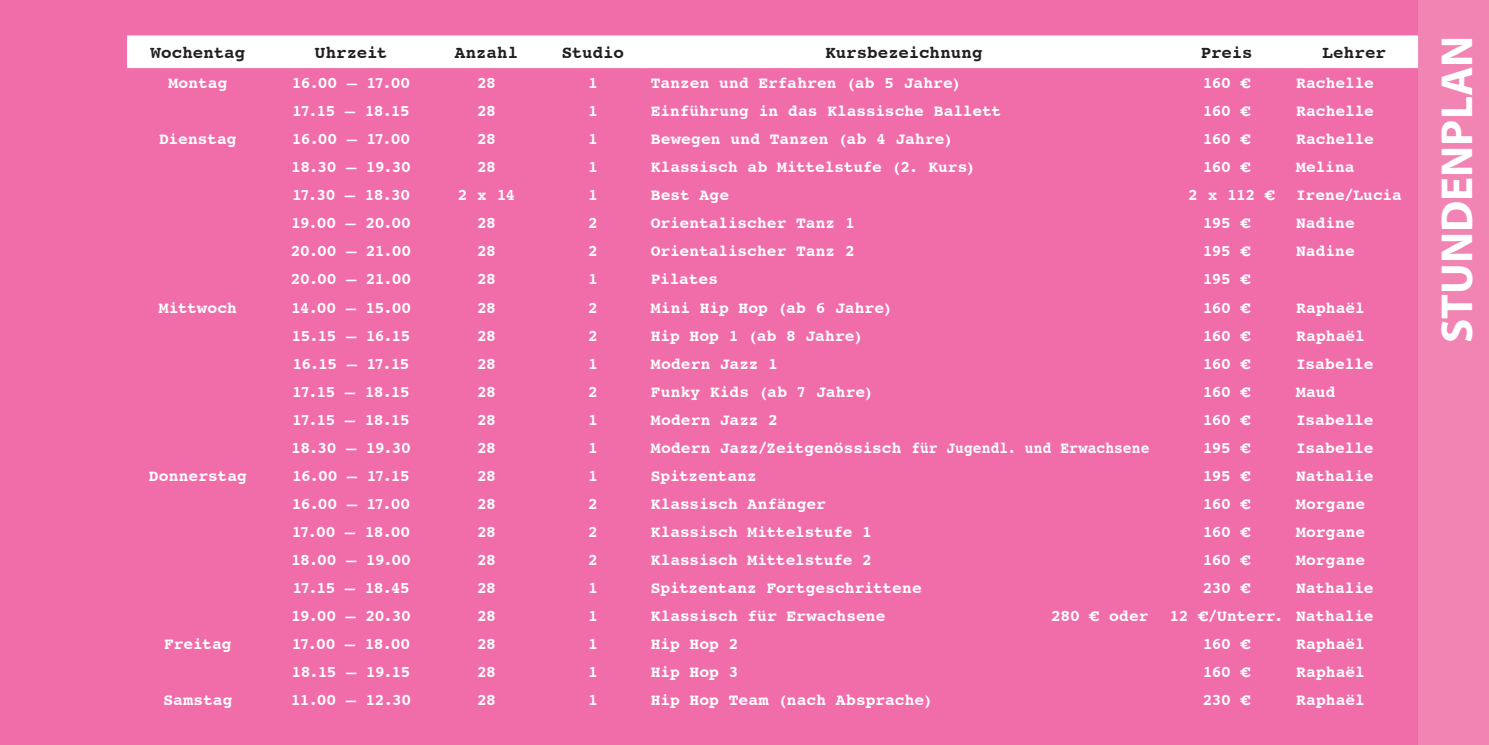
<style>
.page{position:relative;width:1489px;height:745px;background:#fff}
.page>*{position:absolute;margin:0;border:0;box-sizing:border-box;transform-origin:0 0}
.t1{font:700 45px "Myriad Pro";color:#fff}
.t2{font:700 17.5px "Courier";color:#231f20}
.t3{font:700 16.25px "Courier";letter-spacing:-.005em;color:#fff}
</style>
<div class="page">
<div style="left:0;top:0;width:1488px;height:744px;background:#f16daa"></div>
<div style="left:1418px;top:0;width:70px;height:744px;background:#f284b4"></div>
<div style="left:127px;top:35px;width:1290px;height:33px;background:#fff"></div>
<p class="t2" style="left:150px;top:39px;width:96px">Wochentag</p>
<p class="t2" style="left:315px;top:39px;width:74px">Uhrzeit</p>
<p class="t2" style="left:455px;top:39px;width:65px">Anzahl</p>
<p class="t2" style="left:561px;top:39px;width:64px">Studio</p>
<p class="t3" style="left:168px;top:70px;width:60px">Montag</p>
<p class="t3" style="left:292px;top:70px;width:120px">16.00 – 17.00</p>
<p class="t3" style="left:477px;top:70px;width:20px">28</p>
<p class="t3" style="left:588px;top:70px;width:11px">1</p>
<p class="t3" style="left:292px;top:98px;width:119px">17.15 – 18.15</p>
<p class="t3" style="left:477px;top:98px;width:20px">28</p>
<p class="t3" style="left:588px;top:98px;width:11px">1</p>
<p class="t3" style="left:159px;top:126px;width:79px">Dienstag</p>
<p class="t3" style="left:292px;top:126px;width:120px">16.00 – 17.00</p>
<p class="t3" style="left:477px;top:126px;width:20px">28</p>
<p class="t3" style="left:588px;top:126px;width:11px">1</p>
<p class="t3" style="left:291px;top:154px;width:121px">18.30 – 19.30</p>
<p class="t3" style="left:477px;top:154px;width:20px">28</p>
<p class="t3" style="left:588px;top:154px;width:11px">1</p>
<p class="t3" style="left:292px;top:182px;width:120px">17.30 – 18.30</p>
<p class="t3" style="left:458px;top:182px;width:59px">2 x 14</p>
<p class="t3" style="left:588px;top:182px;width:11px">1</p>
<p class="t3" style="left:291px;top:210px;width:121px">19.00 – 20.00</p>
<p class="t3" style="left:477px;top:210px;width:20px">28</p>
<p class="t3" style="left:588px;top:210px;width:11px">2</p>
<p class="t3" style="left:291px;top:238px;width:122px">20.00 – 21.00</p>
<p class="t3" style="left:477px;top:238px;width:20px">28</p>
<p class="t3" style="left:588px;top:238px;width:11px">2</p>
<p class="t3" style="left:291px;top:266px;width:122px">20.00 – 21.00</p>
<p class="t3" style="left:477px;top:266px;width:20px">28</p>
<p class="t3" style="left:588px;top:266px;width:11px">1</p>
<p class="t3" style="left:159px;top:294px;width:80px">Mittwoch</p>
<p class="t3" style="left:291px;top:294px;width:122px">14.00 – 15.00</p>
<p class="t3" style="left:477px;top:294px;width:20px">28</p>
<p class="t3" style="left:588px;top:294px;width:11px">2</p>
<p class="t3" style="left:291px;top:322px;width:121px">15.15 – 16.15</p>
<p class="t3" style="left:477px;top:322px;width:20px">28</p>
<p class="t3" style="left:588px;top:322px;width:11px">2</p>
<p class="t3" style="left:292px;top:350px;width:119px">16.15 – 17.15</p>
<p class="t3" style="left:477px;top:350px;width:20px">28</p>
<p class="t3" style="left:588px;top:350px;width:11px">1</p>
<p class="t3" style="left:292px;top:378px;width:119px">17.15 – 18.15</p>
<p class="t3" style="left:477px;top:378px;width:20px">28</p>
<p class="t3" style="left:588px;top:378px;width:11px">2</p>
<p class="t3" style="left:292px;top:406px;width:119px">17.15 – 18.15</p>
<p class="t3" style="left:477px;top:406px;width:20px">28</p>
<p class="t3" style="left:588px;top:406px;width:11px">1</p>
<p class="t3" style="left:291px;top:434px;width:121px">18.30 – 19.30</p>
<p class="t3" style="left:477px;top:434px;width:20px">28</p>
<p class="t3" style="left:588px;top:434px;width:11px">1</p>
<p class="t3" style="left:149px;top:462px;width:100px">Donnerstag</p>
<p class="t3" style="left:292px;top:462px;width:119px">16.00 – 17.15</p>
<p class="t3" style="left:477px;top:462px;width:20px">28</p>
<p class="t3" style="left:588px;top:462px;width:11px">1</p>
<p class="t3" style="left:292px;top:490px;width:120px">16.00 – 17.00</p>
<p class="t3" style="left:477px;top:490px;width:20px">28</p>
<p class="t3" style="left:588px;top:490px;width:11px">2</p>
<p class="t3" style="left:292px;top:518px;width:120px">17.00 – 18.00</p>
<p class="t3" style="left:477px;top:518px;width:20px">28</p>
<p class="t3" style="left:588px;top:518px;width:11px">2</p>
<p class="t3" style="left:291px;top:546px;width:121px">18.00 – 19.00</p>
<p class="t3" style="left:477px;top:546px;width:20px">28</p>
<p class="t3" style="left:588px;top:546px;width:11px">2</p>
<p class="t3" style="left:292px;top:574px;width:119px">17.15 – 18.45</p>
<p class="t3" style="left:477px;top:574px;width:20px">28</p>
<p class="t3" style="left:588px;top:574px;width:11px">1</p>
<p class="t3" style="left:291px;top:602px;width:121px">19.00 – 20.30</p>
<p class="t3" style="left:477px;top:602px;width:20px">28</p>
<p class="t3" style="left:588px;top:602px;width:11px">1</p>
<p class="t3" style="left:164px;top:630px;width:69px">Freitag</p>
<p class="t3" style="left:292px;top:630px;width:120px">17.00 – 18.00</p>
<p class="t3" style="left:477px;top:630px;width:20px">28</p>
<p class="t3" style="left:588px;top:630px;width:11px">1</p>
<p class="t3" style="left:291px;top:658px;width:120px">18.15 – 19.15</p>
<p class="t3" style="left:477px;top:658px;width:20px">28</p>
<p class="t3" style="left:588px;top:658px;width:11px">1</p>
<p class="t3" style="left:163px;top:686px;width:71px">Samstag</p>
<p class="t3" style="left:291px;top:686px;width:122px">11.00 – 12.30</p>
<p class="t3" style="left:477px;top:686px;width:20px">28</p>
<p class="t3" style="left:588px;top:686px;width:11px">1</p>
<p class="t2" style="left:825px;top:39px;width:159px">Kursbezeichnung</p>
<p class="t2" style="left:1200px;top:39px;width:53px">Preis</p>
<p class="t2" style="left:1322px;top:39px;width:65px">Lehrer</p>
<p class="t3" style="left:651px;top:70px;width:312px">Tanzen und Erfahren (ab 5 Jahre)</p>
<p class="t3" style="left:1202px;top:70px;width:49px">160 €</p>
<p class="t3" style="left:1295px;top:70px;width:79px">Rachelle</p>
<p class="t3" style="left:651px;top:98px;width:352px">Einführung in das Klassische Ballett</p>
<p class="t3" style="left:1202px;top:98px;width:49px">160 €</p>
<p class="t3" style="left:1295px;top:98px;width:79px">Rachelle</p>
<p class="t3" style="left:651px;top:126px;width:304px">Bewegen und Tanzen (ab 4 Jahre)</p>
<p class="t3" style="left:1202px;top:126px;width:49px">160 €</p>
<p class="t3" style="left:1295px;top:126px;width:79px">Rachelle</p>
<p class="t3" style="left:651px;top:154px;width:326px">Klassisch ab Mittelstufe (2. Kurs)</p>
<p class="t3" style="left:1202px;top:154px;width:49px">160 €</p>
<p class="t3" style="left:1295px;top:154px;width:60px">Melina</p>
<p class="t3" style="left:651px;top:182px;width:80px">Best Age</p>
<p class="t3" style="left:1188px;top:182px;width:88px">2 x 112 €</p>
<p class="t3" style="left:1295px;top:182px;width:107px">Irene/Lucia</p>
<p class="t3" style="left:651px;top:210px;width:205px">Orientalischer Tanz 1</p>
<p class="t3" style="left:1202px;top:210px;width:49px">195 €</p>
<p class="t3" style="left:1295px;top:210px;width:60px">Nadine</p>
<p class="t3" style="left:651px;top:238px;width:205px">Orientalischer Tanz 2</p>
<p class="t3" style="left:1202px;top:238px;width:49px">195 €</p>
<p class="t3" style="left:1295px;top:238px;width:60px">Nadine</p>
<p class="t3" style="left:651px;top:266px;width:69px">Pilates</p>
<p class="t3" style="left:1202px;top:266px;width:49px">195 €</p>
<p class="t3" style="left:651px;top:294px;width:243px">Mini Hip Hop (ab 6 Jahre)</p>
<p class="t3" style="left:1202px;top:294px;width:49px">160 €</p>
<p class="t3" style="left:1295px;top:294px;width:70px">Raphaël</p>
<p class="t3" style="left:651px;top:322px;width:214px">Hip Hop 1 (ab 8 Jahre)</p>
<p class="t3" style="left:1202px;top:322px;width:49px">160 €</p>
<p class="t3" style="left:1295px;top:322px;width:70px">Raphaël</p>
<p class="t3" style="left:651px;top:350px;width:129px">Modern Jazz 1</p>
<p class="t3" style="left:1202px;top:350px;width:49px">160 €</p>
<p class="t3" style="left:1295px;top:350px;width:79px">Isabelle</p>
<p class="t3" style="left:651px;top:378px;width:224px">Funky Kids (ab 7 Jahre)</p>
<p class="t3" style="left:1202px;top:378px;width:49px">160 €</p>
<p class="t3" style="left:1295px;top:378px;width:41px">Maud</p>
<p class="t3" style="left:651px;top:406px;width:129px">Modern Jazz 2</p>
<p class="t3" style="left:1202px;top:406px;width:49px">160 €</p>
<p class="t3" style="left:1295px;top:406px;width:79px">Isabelle</p>
<p class="t3" style="left:651px;top:434px;width:500px">Modern Jazz/Zeitgenössisch für Jugendl. und Erwachsene</p>
<p class="t3" style="left:1202px;top:434px;width:49px">195 €</p>
<p class="t3" style="left:1295px;top:434px;width:79px">Isabelle</p>
<p class="t3" style="left:651px;top:462px;width:107px">Spitzentanz</p>
<p class="t3" style="left:1202px;top:462px;width:49px">195 €</p>
<p class="t3" style="left:1295px;top:462px;width:79px">Nathalie</p>
<p class="t3" style="left:651px;top:490px;width:177px">Klassisch Anfänger</p>
<p class="t3" style="left:1202px;top:490px;width:49px">160 €</p>
<p class="t3" style="left:1295px;top:490px;width:71px">Morgane</p>
<p class="t3" style="left:651px;top:518px;width:222px">Klassisch Mittelstufe 1</p>
<p class="t3" style="left:1202px;top:518px;width:49px">160 €</p>
<p class="t3" style="left:1295px;top:518px;width:71px">Morgane</p>
<p class="t3" style="left:651px;top:546px;width:222px">Klassisch Mittelstufe 2</p>
<p class="t3" style="left:1202px;top:546px;width:49px">160 €</p>
<p class="t3" style="left:1295px;top:546px;width:71px">Morgane</p>
<p class="t3" style="left:651px;top:574px;width:272px">Spitzentanz Fortgeschrittene</p>
<p class="t3" style="left:1202px;top:574px;width:49px">230 €</p>
<p class="t3" style="left:1295px;top:574px;width:79px">Nathalie</p>
<p class="t3" style="left:651px;top:602px;width:236px">Klassisch für Erwachsene</p>
<p class="t3" style="left:1051px;top:602px;width:99px">280 € oder</p>
<p class="t3" style="left:1169px;top:602px;width:206px">12 €/Unterr. Nathalie</p>
<p class="t3" style="left:651px;top:630px;width:89px">Hip Hop 2</p>
<p class="t3" style="left:1202px;top:630px;width:49px">160 €</p>
<p class="t3" style="left:1295px;top:630px;width:70px">Raphaël</p>
<p class="t3" style="left:651px;top:658px;width:89px">Hip Hop 3</p>
<p class="t3" style="left:1202px;top:658px;width:49px">160 €</p>
<p class="t3" style="left:1295px;top:658px;width:70px">Raphaël</p>
<p class="t3" style="left:651px;top:686px;width:283px">Hip Hop Team (nach Absprache)</p>
<p class="t3" style="left:1202px;top:686px;width:49px">230 €</p>
<p class="t3" style="left:1295px;top:686px;width:70px">Raphaël</p>
<h1 class="t1" style="left:1427px;top:343px;width:309px;rotate:-90deg">STUNDENPLAN</h1>
</div>
